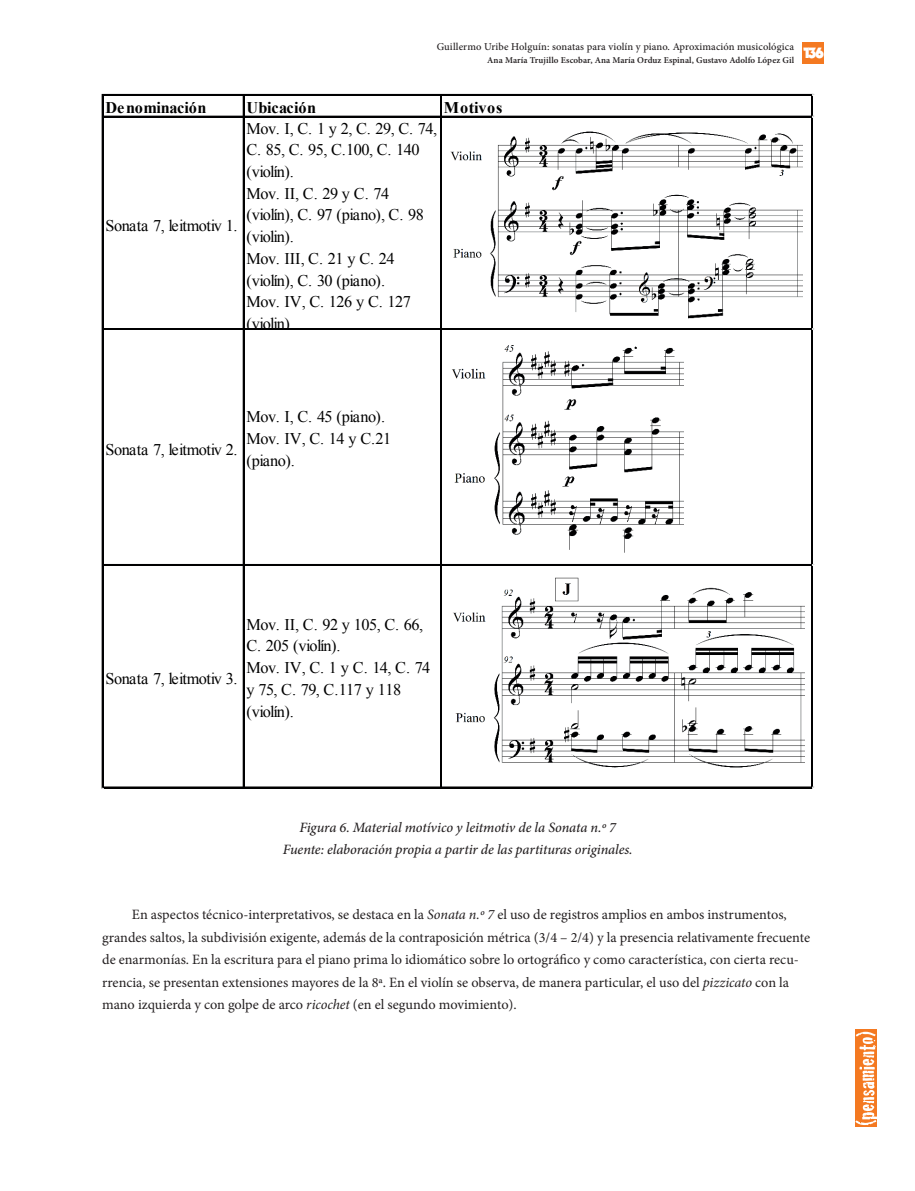
<style>
.page{position:relative;width:915px;height:1191px;background:#fff}
.page>*{position:absolute;margin:0;border:0;box-sizing:border-box;transform-origin:0 0}
.t1{font:16.35px/21.8px "Times New Roman";letter-spacing:-.035em;color:#000001}
.t2{font:700 16.35px "Times New Roman";letter-spacing:-.01em;color:#000001}
.t3{font:700 16.35px "Times New Roman";letter-spacing:.01em;color:#000001}
.t4{font:700 16.35px "Times New Roman";letter-spacing:.035em;color:#000001}
.t5{font:800 15px "DOCK11";color:#fff}
.t6{font:14.25px/22.5px "Minion Pro";letter-spacing:-.005em;color:#231f20}
.t7{font:italic 500 14.25px/22.5px "Minion Pro";letter-spacing:-.005em;color:#231f20;text-align:center}
.t8{font:500 10.5px "Minion Pro";letter-spacing:.01em;color:#231f20}
.t9{font:600 9px "Minion Pro";letter-spacing:.01em;color:#231f20}
.s1{font-style:italic}
</style>
<div class="page">
<hr style="left:103px;top:94px;width:709px;height:1px;background:#000001">
<hr style="left:103px;top:116px;width:709px;height:1px;background:#000001">
<hr style="left:103px;top:329px;width:709px;height:1px;background:#000001">
<hr style="left:103px;top:564px;width:709px;height:1px;background:#000001">
<hr style="left:102px;top:94px;width:1px;height:694px;background:#000001">
<hr style="left:103px;top:786px;width:709px;height:1px;background:#000001">
<hr style="left:103px;top:787px;width:709px;height:1px;background:#000001">
<hr style="left:243px;top:95px;width:1px;height:693px;background:#000001">
<hr style="left:440px;top:95px;width:1px;height:693px;background:#000001">
<hr style="left:811px;top:95px;width:1px;height:693px;background:#000001">
<img style="left:450px;top:131px;width:351px;height:188px">
<img style="left:452px;top:345px;width:231px;height:208px">
<img style="left:453px;top:577px;width:350px;height:191px">
<div style="left:802px;top:42px;width:21px;height:21px;background:#f47921"></div>
<div style="left:855px;top:1029px;width:21px;height:98px;background:#f47921"></div>
<svg style="left:855px;top:1031px;width:21px;height:94px"></svg>
<p class="t8" style="left:436px;top:40px;width:359px">Guillermo Uribe Holguín: sonatas para violín y piano. Aproximación musicológica</p>
<p class="t9" style="left:487px;top:54px;width:308px">Ana María Trujillo Escobar, Ana María Orduz Espinal, Gustavo Adolfo López Gil</p>
<p class="t5" style="left:802px;top:46px;width:23px">136</p>
<p class="t2" style="left:105px;top:96px;width:103px">Denominación</p>
<p class="t3" style="left:246px;top:96px;width:71px">Ubicación</p>
<p class="t4" style="left:444px;top:96px;width:60px">Motivos</p>
<p class="t1" style="left:105px;top:215px;width:134px">Sonata 7, leitmotiv 1.</p>
<p class="t1" style="left:246px;top:117px;width:192px">Mov. I, C. 1 y 2, C. 29, C. 74,<br>C. 85, C. 95, C.100, C. 140 (violín).<br>Mov. II, C. 29 y C. 74 (violín), C. 97 (piano), C. 98 (violin).<br>Mov. III, C. 21 y C. 24 (violín), C. 30 (piano).<br>Mov. IV, C. 126 y C. 127 (violin).</p>
<p class="t1" style="left:105px;top:438px;width:134px">Sonata 7, leitmotiv 2.</p>
<p class="t1" style="left:246px;top:406px;width:146px">Mov. I, C. 45 (piano).<br>Mov. IV, C. 14 y C.21 (piano).</p>
<p class="t1" style="left:105px;top:667px;width:134px">Sonata 7, leitmotiv 3.</p>
<p class="t1" style="left:246px;top:613px;width:185px">Mov. II, C. 92 y 105, C. 66,<br>C. 205 (violín).<br>Mov. IV, C. 1 y C. 14, C. 74 y 75, C. 79, C.117 y 118 (violín).</p>
<p class="t7" style="left:283px;top:816px;width:351px">Figura 6. Material motívico y leitmotiv de la Sonata n.º 7<br>Fuente: elaboración propia a partir de las partituras originales.</p>
<p class="t6" style="left:102px;top:903px;width:709px;text-indent:30px">En aspectos técnico-interpretativos, se destaca en la <span class="s1">Sonata n.º 7</span> el uso de registros amplios en ambos instrumentos, grandes saltos, la subdivisión exigente, además de la contraposición métrica (3/4 – 2/4) y la presencia relativamente frecuente de enarmonías. En la escritura para el piano prima lo idiomático sobre lo ortográfico y como característica, con cierta recu&shy;rrencia, se presentan extensiones mayores de la 8ª. En el violín se observa, de manera particular, el uso del <span class="s1">pizzicato</span> con la mano izquierda y con golpe de arco <span class="s1">ricochet</span> (en el segundo movimiento).</p>
</div>
